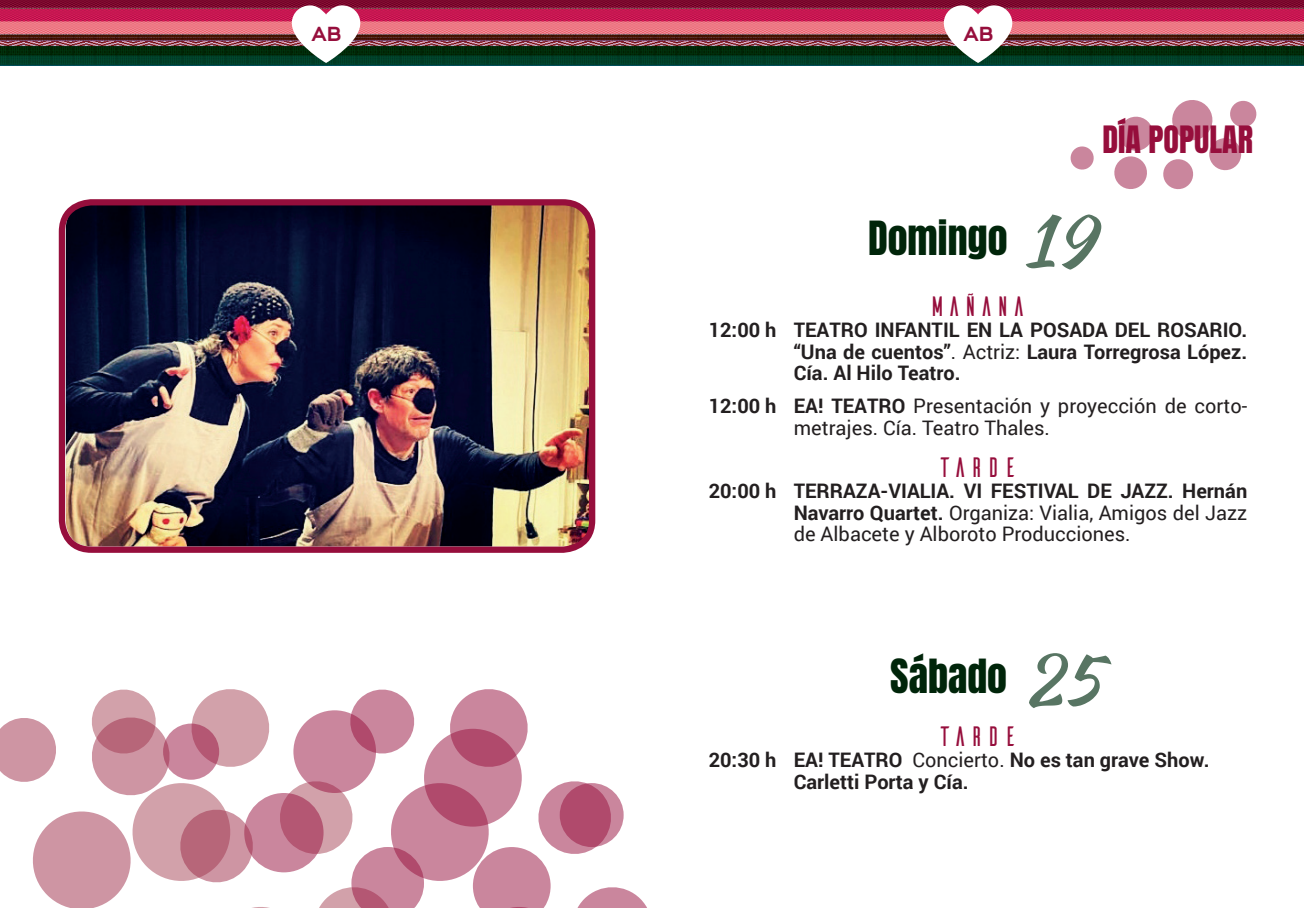
<style>
.page{position:relative;width:1304px;height:908px;background:#fff}
.page>*{position:absolute;margin:0;border:0;box-sizing:border-box;transform-origin:0 0}
.t1{font:70px "Kaushan Script";color:#587563}
.t2{font:40px "Anton";color:#00250a}
.t3{font:32px "Anton";color:#960e3c}
.mañana_atrde_noche{font:28px "Ailerons";color:#960e3c}
.t4{font:700 20.2px "Bronova";color:#960e3c}
.programacion{font:20px/21.6px "Roboto";color:#231f20}
.programacion-2{font:700 20px/21.6px "Roboto";color:#231f20;text-align:justify}
.s1{font-weight:400}
.s2{font-weight:700}
</style>
<div class="page">
<img style="left:0;top:0;width:1304px;height:65px">
<svg style="left:292px;top:5px;width:68px;height:58px"></svg>
<svg style="left:944px;top:5px;width:68px;height:58px"></svg>
<svg style="left:0;top:689px;width:647px;height:218px"></svg>
<svg style="left:1070px;top:146px;width:24px;height:24px"></svg>
<svg style="left:1114px;top:116px;width:39px;height:73px"></svg>
<svg style="left:1163px;top:100px;width:94px;height:90px"></svg>
<img style="left:63px;top:206px;width:528px;height:342px">
<div style="left:59px;top:199px;width:536px;height:353px;border:6px solid #960e3c;border-radius:30px"></div>
<p class="t4" style="left:311px;top:22px;width:32px">AB</p>
<p class="t4" style="left:963px;top:22px;width:32px">AB</p>
<p class="t3" style="left:1102px;top:123px;width:152px">DÍA POPULAR</p>
<p class="t2" style="left:868px;top:217px;width:141px">Domingo</p>
<p class="t1" style="left:1023px;top:189px;width:71px">19</p>
<p class="mañana_atrde_noche" style="left:929px;top:292px;width:100px">MAÑANA</p>
<p class="programacion-2" style="left:794px;top:318px;width:455px;text-indent:-85px">12:00 h TEATRO INFANTIL EN LA POSADA DEL ROSARIO. “Una de cuentos”<span class="s1">. Actriz:</span> Laura Torregrosa López.<br>Cía. Al Hilo Teatro.</p>
<p class="programacion" style="left:794px;top:394px;width:455px;text-indent:-85px"><span class="s2">12:00 h EA! TEATRO</span> Presentación y proyección de corto&shy;metrajes. Cía. Teatro Thales.</p>
<p class="mañana_atrde_noche" style="left:937px;top:453px;width:83px">TARDE</p>
<p class="programacion" style="left:794px;top:479px;width:455px;text-align:justify;text-indent:-85px"><span class="s2">20:00 h TERRAZA-VIALIA. VI FESTIVAL DE JAZZ. Hernán Navarro Quartet.</span> Organiza: Vialia, Amigos del Jazz de Albacete y Alboroto Producciones.</p>
<p class="t2" style="left:890px;top:655px;width:118px">Sábado</p>
<p class="t1" style="left:1023px;top:627px;width:79px">25</p>
<p class="mañana_atrde_noche" style="left:937px;top:722px;width:83px">TARDE</p>
<p class="programacion-2" style="left:794px;top:748px;width:417px;text-indent:-85px">20:30 h EA! TEATRO <span class="s1">Concierto.</span> No es tan grave Show.<br>Carletti Porta y Cía.</p>
</div>
